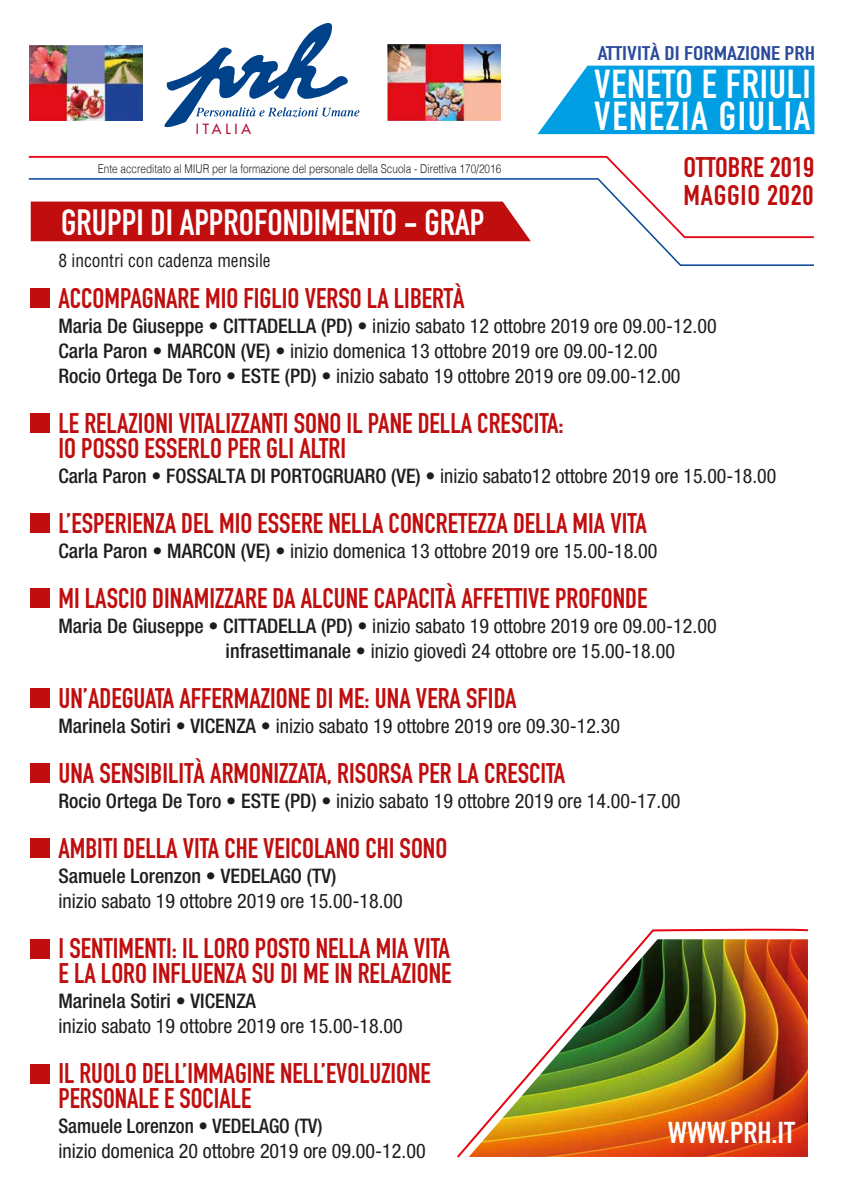
<style>
.page{position:relative;width:842px;height:1191px;background:#fff}
.page>*{position:absolute;margin:0;border:0;box-sizing:border-box;transform-origin:0 0}
.t1{font:39.8px/32.2px "DIN Engschrift Alternate";letter-spacing:.04em;color:#fff}
.t2{font:36px "DIN Engschrift Alternate";color:#fff}
.t3{font:29.8px "DIN Engschrift Alternate";color:#fff;scale:1.11 1}
.t4{font:28px/25px "DIN Engschrift Alternate";color:#c00d0e}
.t5{font:28px/28px "DIN Engschrift Alternate";color:#c00d0e;scale:1.06 1}
.t6{font:condensed 20px/25px "Helvetica Neue";color:#1d1d1b}
.t7{font:500 condensed 20px "Helvetica Neue";color:#1d1d1b}
.t8{font:500 condensed 20px "Helvetica Neue";color:#1d1d1b;scale:.95 1}
.t9{font:19.6px "DIN Engschrift Alternate";color:#2a4b9b;scale:1.24 1}
.t10{font:condensed 17.8px "Helvetica";color:#1d1d1b}
.t11{font:13.6px "Futura";letter-spacing:.28em;color:#b10933}
.t12{font:300 12.2px "Helvetica";color:#1d1d1b;scale:.82 1}
.s1{font-weight:500}
</style>
<div class="page">
<svg style="left:30px;top:239px;width:784px;height:27px"></svg>
<svg style="left:28px;top:155px;width:786px;height:84px"></svg>
<img style="left:29px;top:45px;width:113px;height:76px">
<img style="left:387px;top:45px;width:113px;height:75px">
<svg style="left:164px;top:23px;width:195px;height:105px"></svg>
<div style="left:31px;top:201px;width:500px;height:40px;background:#c00d0e"></div>
<div style="left:31px;top:288px;width:19px;height:20px;background:#c00d0e"></div>
<div style="left:31px;top:413px;width:19px;height:19px;background:#c00d0e"></div>
<div style="left:31px;top:513px;width:19px;height:20px;background:#c00d0e"></div>
<div style="left:31px;top:589px;width:19px;height:19px;background:#c00d0e"></div>
<div style="left:31px;top:688px;width:19px;height:19px;background:#c00d0e"></div>
<div style="left:31px;top:763px;width:19px;height:20px;background:#c00d0e"></div>
<div style="left:31px;top:838px;width:19px;height:19px;background:#c00d0e"></div>
<div style="left:31px;top:939px;width:19px;height:19px;background:#c00d0e"></div>
<div style="left:31px;top:1064px;width:19px;height:19px;background:#c00d0e"></div>
<img style="left:457px;top:928px;width:352px;height:230px">
<svg style="left:537px;top:66px;width:277px;height:68px;background:#17a7e5"></svg>
<p class="t11" style="left:196px;top:120px;width:57px">ITALIA</p>
<p class="t12" style="left:98px;top:158px;width:494px">Ente accreditato al MIUR per la formazione del personale della Scuola - Direttiva 170/2016</p>
<h2 class="t2" style="left:61px;top:201px;width:425px">GRUPPI DI APPROFONDIMENTO - GRAP</h2>
<p class="t10" style="left:58px;top:249px;width:214px">8 incontri con cadenza mensile</p>
<p class="t9" style="left:598px;top:41px;width:177px">ATTIVITÀ DI FORMAZIONE PRH</p>
<h1 class="t1" style="left:594px;top:68px;width:218px">VENETO E FRIULI<br>VENEZIA GIULIA</h1>
<h3 class="t5" style="left:683px;top:153px;width:125px">OTTOBRE 2019<br>MAGGIO 2020</h3>
<h3 class="t4" style="left:58px;top:286px;width:407px">ACCOMPAGNARE MIO FIGLIO VERSO LA LIBERTÀ</h3>
<p class="t6" style="left:58px;top:313px;width:660px"><span class="s1">Maria De Giuseppe • CITTADELLA (PD) •</span> inizio sabato 12 ottobre 2019 ore 09.00-12.00<br><span class="s1">Carla Paron • MARCON (VE) •</span> inizio domenica 13 ottobre 2019 ore 09.00-12.00<br><span class="s1">Rocio Ortega De Toro • ESTE (PD) •</span> inizio sabato 19 ottobre 2019 ore 09.00-12.00</p>
<h3 class="t4" style="left:58px;top:411px;width:507px">LE RELAZIONI VITALIZZANTI SONO IL PANE DELLA CRESCITA:<br>IO POSSO ESSERLO PER GLI ALTRI</h3>
<p class="t6" style="left:58px;top:463px;width:719px"><span class="s1">Carla Paron • FOSSALTA DI PORTOGRUARO (VE) •</span> inizio sabato12 ottobre 2019 ore 15.00-18.00</p>
<h3 class="t4" style="left:58px;top:511px;width:590px">L’ESPERIENZA DEL MIO ESSERE NELLA CONCRETEZZA DELLA MIA VITA</h3>
<p class="t6" style="left:58px;top:538px;width:600px"><span class="s1">Carla Paron • MARCON (VE) •</span> inizio domenica 13 ottobre 2019 ore 15.00-18.00</p>
<h3 class="t4" style="left:58px;top:586px;width:590px">MI LASCIO DINAMIZZARE DA ALCUNE CAPACITÀ AFFETTIVE PROFONDE</h3>
<p class="t6" style="left:226px;top:613px;width:493px;text-indent:-167px"><span class="s1">Maria De Giuseppe • CITTADELLA (PD) •</span> inizio sabato 19 ottobre 2019 ore 09.00-12.00 <span class="s1">infrasettimanale •</span> inizio giovedì 24 ottobre ore 15.00-18.00</p>
<h3 class="t4" style="left:58px;top:686px;width:460px">UN’ADEGUATA AFFERMAZIONE DI ME: UNA VERA SFIDA</h3>
<p class="t6" style="left:58px;top:713px;width:563px"><span class="s1">Marinela Sotiri • VICENZA •</span> inizio sabato 19 ottobre 2019 ore 09.30-12.30</p>
<h3 class="t4" style="left:58px;top:761px;width:508px">UNA SENSIBILITÀ ARMONIZZATA, RISORSA PER LA CRESCITA</h3>
<p class="t6" style="left:58px;top:788px;width:624px"><span class="s1">Rocio Ortega De Toro • ESTE (PD) •</span> inizio sabato 19 ottobre 2019 ore 14.00-17.00</p>
<h3 class="t4" style="left:58px;top:836px;width:390px">AMBITI DELLA VITA CHE VEICOLANO CHI SONO</h3>
<p class="t7" style="left:58px;top:864px;width:279px">Samuele Lorenzon • VEDELAGO (TV)</p>
<p class="t6" style="left:58px;top:888px;width:346px">inizio sabato 19 ottobre 2019 ore 15.00-18.00</p>
<h3 class="t4" style="left:58px;top:936px;width:395px">I SENTIMENTI: IL LORO POSTO NELLA MIA VITA<br>E LA LORO INFLUENZA SU DI ME IN RELAZIONE</h3>
<p class="t7" style="left:58px;top:989px;width:199px">Marinela Sotiri • VICENZA</p>
<p class="t6" style="left:58px;top:1013px;width:346px">inizio sabato 19 ottobre 2019 ore 15.00-18.00</p>
<h3 class="t4" style="left:58px;top:1061px;width:374px">IL RUOLO DELL’IMMAGINE NELL’EVOLUZIONE<br>PERSONALE E SOCIALE</h3>
<p class="t8" style="left:58px;top:1114px;width:279px">Samuele Lorenzon • VEDELAGO (TV)</p>
<p class="t6" style="left:58px;top:1138px;width:369px">inizio domenica 20 ottobre 2019 ore 09.00-12.00</p>
<h3 class="t3" style="left:668px;top:1114px;width:116px">WWW.PRH.IT</h3>
</div>
